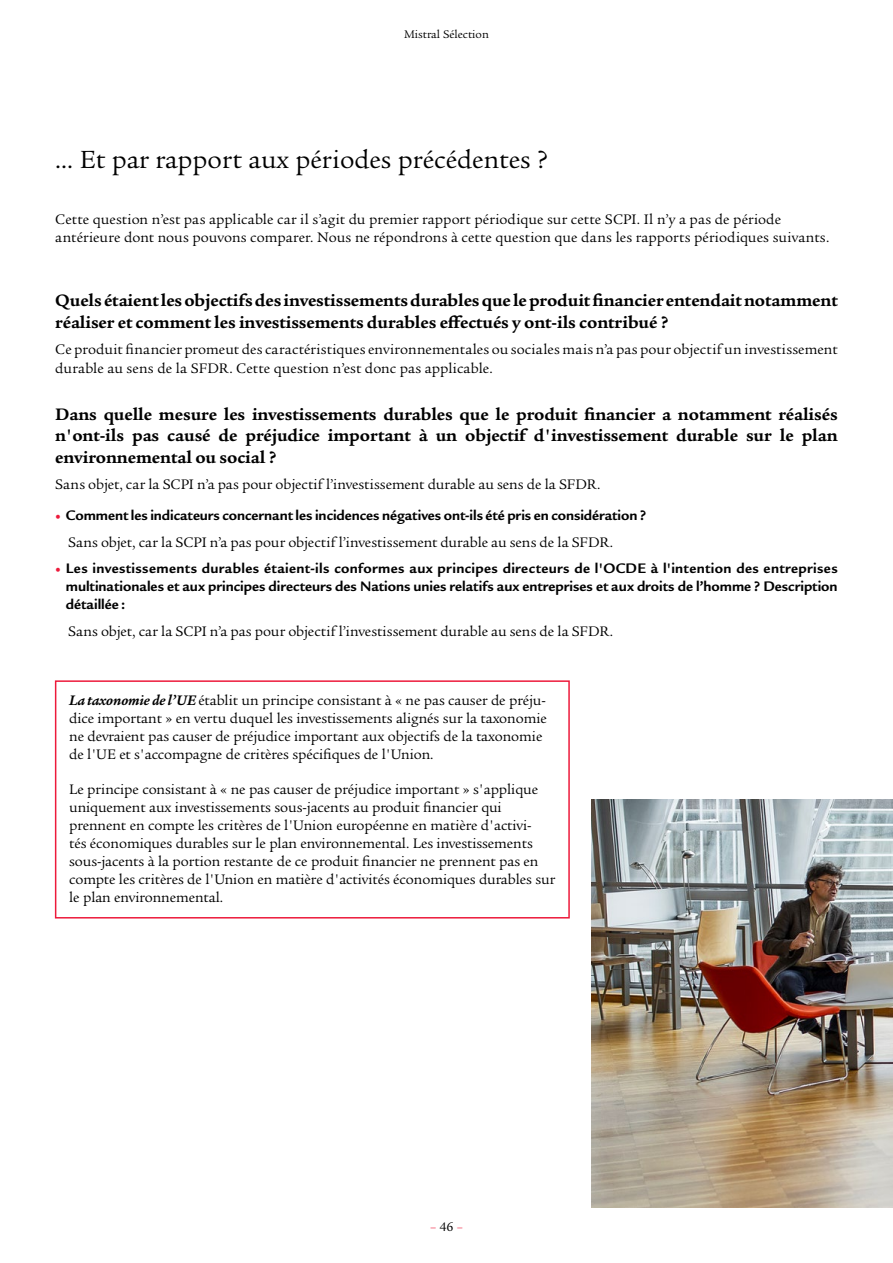
<style>
.page{position:relative;width:893px;height:1263px;background:#fff}
.page>*{position:absolute;margin:0;border:0;box-sizing:border-box;transform-origin:0 0}
.Titre_niv_2{font:27px "Legacy Serif ITC Std";color:#000}
.inter_Niv_1{font:700 18px/21.6px "Legacy Serif ITC Std";letter-spacing:-.005em;color:#000}
.Titre_Niv_3{font:15px/18px "Legacy Serif ITC Std";letter-spacing:-.005em;color:#000}
.t1{font:700 15px/18px "Legacy Sans ITC Std";color:#000;text-align:justify}
.Titre_niv_2-2{font:15px/18px "Legacy Serif ITC Std";letter-spacing:.005em;color:#000}
.inter_Niv_1-2{font:15px/18px "Legacy Serif ITC Std";letter-spacing:.01em;color:#000}
.texte-puce-2{font:15px "Legacy Serif ITC Std";color:#000}
.texte-courant-C10{font:15px "Legacy Serif ITC Std";color:#000}
.t2{font:13.5px "Legacy Serif ITC Std";color:#ed1a3b}
.t3{font:12px "Legacy Serif ITC Std";color:#000}
.s1{font-family:"Minion Pro";font-weight:400;color:#ed1a3b}
.s2{font-weight:700;font-style:italic}
.s3{color:#000}
</style>
<div class="page">
<img style="left:591px;top:799px;width:302px;height:409px">
<div style="left:55px;top:680px;width:515px;height:238px;border:2px solid #ed1a3b"></div>
<p class="t3" style="left:404px;top:28px;width:86px">Mistral Sélection</p>
<p class="Titre_niv_2" style="left:55px;top:144px;width:494px">… Et par rapport aux périodes précédentes ?</p>
<p class="Titre_niv_2-2" style="left:55px;top:211px;width:776px">Cette question n’est pas applicable car il s’agit du premier rapport périodique sur cette SCPI. Il n’y a pas de période antérieure dont nous pouvons comparer. Nous ne répondrons à cette question que dans les rapports périodiques suivants.</p>
<p class="inter_Niv_1" style="left:55px;top:290px;width:784px">Quels étaient les objectifs des investissements durables que le produit financier entendait notamment réaliser et comment les investissements durables effectués y ont-ils contribué ?</p>
<p class="inter_Niv_1-2" style="left:55px;top:341px;width:784px">Ce produit financier promeut des caractéristiques environnementales ou sociales mais n’a pas pour objectif un investissement durable au sens de la SFDR. Cette question n’est donc pas applicable.</p>
<p class="inter_Niv_1" style="left:55px;top:403px;width:784px;text-align:justify">Dans quelle mesure les investissements durables que le produit financier a notamment réalisés n'ont-ils pas causé de préjudice important à un objectif d'investissement durable sur le plan environnemental ou social ?</p>
<p class="texte-courant-C10" style="left:55px;top:476px;width:547px">Sans objet, car la SCPI n’a pas pour objectif l’investissement durable au sens de la SFDR.</p>
<p class="t1" style="left:55px;top:506px;width:592px"><span class="s1">•</span> Comment les indicateurs concernant les incidences négatives ont-ils été pris en considération ?</p>
<p class="texte-puce-2" style="left:68px;top:533px;width:547px">Sans objet, car la SCPI n’a pas pour objectif l’investissement durable au sens de la SFDR.</p>
<p class="t1" style="left:66px;top:559px;width:773px;text-indent:-11px"><span class="s1">•</span> Les investissements durables étaient-ils conformes aux principes directeurs de l'OCDE à l'intention des entreprises multinationales et aux principes directeurs des Nations unies relatifs aux entreprises et aux droits de l’homme ? Description détaillée :</p>
<p class="texte-puce-2" style="left:68px;top:622px;width:547px">Sans objet, car la SCPI n’a pas pour objectif l’investissement durable au sens de la SFDR.</p>
<p class="Titre_Niv_3" style="left:69px;top:691px;width:479px"><span class="s2">La taxonomie de l’UE</span> établit un principe consistant à « ne pas causer de préju&shy;dice important » en vertu duquel les investissements alignés sur la taxonomie ne devraient pas causer de préjudice important aux objectifs de la taxonomie de l'UE et s'accompagne de critères spécifiques de l'Union.</p>
<p class="Titre_Niv_3" style="left:69px;top:780px;width:488px">Le principe consistant à « ne pas causer de préjudice important » s'applique uniquement aux investissements sous-jacents au produit financier qui prennent en compte les critères de l'Union européenne en matière d'activi-<br>tés économiques durables sur le plan environnemental. Les investissements sous-jacents à la portion restante de ce produit financier ne prennent pas en compte les critères de l'Union en matière d'activités économiques durables sur le plan environnemental.</p>
<p class="t2" style="left:430px;top:1219px;width:34px">– <span class="s3">46</span> –</p>
</div>
